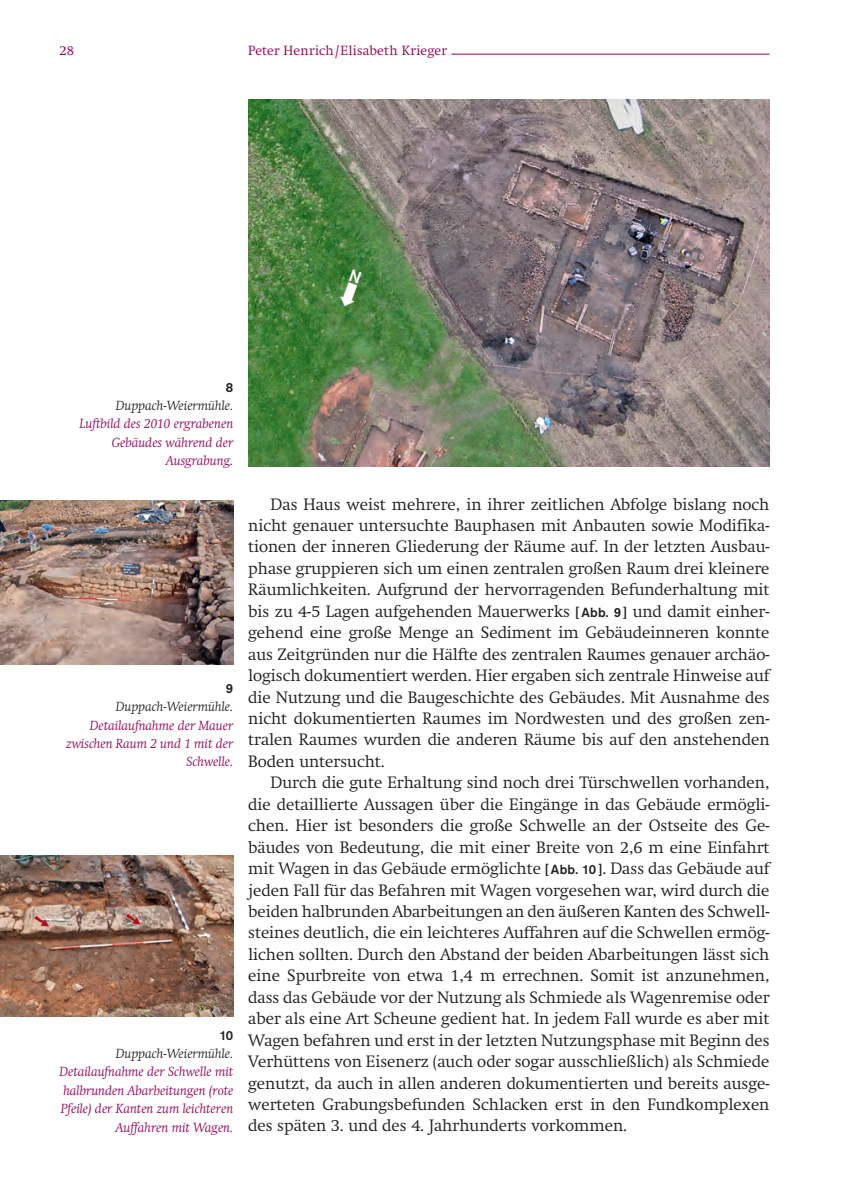
<style>
.page{position:relative;width:844px;height:1191px;background:#fff}
.page>*{position:absolute;margin:0;border:0;box-sizing:border-box;transform-origin:0 0}
.t1{font:300 16.28px/21.3px "Swift";color:#231f20;text-align:justify}
.t2{font:italic 300 13.12px/18.4px "Swift";color:#950058;text-align:right}
.t3{font:italic 300 13.12px "Swift";color:#231f20}
.t4{font:300 13.12px "Swift";letter-spacing:.015em;color:#950058}
.t5{font:500 13.12px "Akzidenz Grotesk Std";color:#231f20}
.s1{font-family:"Akzidenz Grotesk Std";font-weight:500;font-size:13.12px}
</style>
<div class="page">
<hr style="left:451px;top:54px;width:318px;height:1px;background:#950058">
<img style="left:248px;top:99px;width:521px;height:368px">
<img style="left:0;top:501px;width:233px;height:163px">
<img style="left:0;top:855px;width:233px;height:161px">
<svg style="left:35px;top:915px;width:14px;height:11px"></svg>
<svg style="left:126px;top:913px;width:15px;height:11px"></svg>
<svg style="left:337px;top:270px;width:24px;height:38px"></svg>
<p class="t4" style="left:60px;top:42px;width:16px">28</p>
<p class="t4" style="left:248px;top:42px;width:200px">Peter Henrich/Elisabeth Krieger</p>
<p class="t5" style="left:226px;top:379px;width:9px">8</p>
<p class="t3" style="left:116px;top:398px;width:119px">Duppach-Weiermühle.</p>
<p class="t2" style="left:79px;top:415px;width:155px">Luftbild des 2010 ergrabenen<br>Gebäudes während der<br>Ausgrabung.</p>
<p class="t5" style="left:226px;top:680px;width:9px">9</p>
<p class="t3" style="left:116px;top:699px;width:119px">Duppach-Weiermühle.</p>
<p class="t2" style="left:66px;top:716px;width:169px">Detailaufnahme der Mauer zwischen Raum 2 und 1 mit der<br>Schwelle.</p>
<p class="t5" style="left:219px;top:1027px;width:15px">10</p>
<p class="t3" style="left:116px;top:1046px;width:119px">Duppach-Weiermühle.</p>
<p class="t2" style="left:59px;top:1062px;width:175px">Detailaufnahme der Schwelle mit halbrunden Abarbeitungen (rote<br>Pfeile) der Kanten zum leichteren<br>Auffahren mit Wagen.</p>
<p class="t1" style="left:248px;top:493px;width:522px;text-indent:22px">Das Haus weist mehrere, in ihrer zeitlichen Abfolge bislang noch nicht genauer untersuchte Bauphasen mit Anbauten sowie Modifika&shy;tionen der inneren Gliederung der Räume auf. In der letzten Ausbau&shy;phase gruppieren sich um einen zentralen großen Raum drei kleinere Räumlichkeiten. Aufgrund der hervorragenden Befunderhaltung mit bis zu 4-5 Lagen aufgehenden Mauerwerks <span class="s1">[ Abb. 9 ]</span> und damit einher&shy;gehend eine große Menge an Sediment im Gebäudeinneren konnte aus Zeitgründen nur die Hälfte des zentralen Raumes genauer archäo&shy;logisch dokumentiert werden. Hier ergaben sich zentrale Hinweise auf die Nutzung und die Baugeschichte des Gebäudes. Mit Ausnahme des nicht dokumentierten Raumes im Nordwesten und des großen zen&shy;tralen Raumes wurden die anderen Räume bis auf den anstehenden Boden untersucht.</p>
<p class="t1" style="left:248px;top:772px;width:522px;text-indent:22px">Durch die gute Erhaltung sind noch drei Türschwellen vorhanden, die detaillierte Aussagen über die Eingänge in das Gebäude ermögli&shy;chen. Hier ist besonders die große Schwelle an der Ostseite des Ge&shy;bäudes von Bedeutung, die mit einer Breite von 2,6 m eine Einfahrt mit Wagen in das Gebäude ermöglichte <span class="s1">[ Abb. 10 ]</span>. Dass das Gebäude auf jeden Fall für das Befahren mit Wagen vorgesehen war, wird durch die beiden halbrunden Abarbeitungen an den äußeren Kanten des Schwell&shy;steines deutlich, die ein leichteres Auffahren auf die Schwellen ermög&shy;lichen sollten. Durch den Abstand der beiden Abarbeitungen lässt sich eine Spurbreite von etwa 1,4 m errechnen. Somit ist anzunehmen, dass das Gebäude vor der Nutzung als Schmiede als Wagenremise oder aber als eine Art Scheune gedient hat. In jedem Fall wurde es aber mit Wagen befahren und erst in der letzten Nutzungsphase mit Beginn des Verhüttens von Eisenerz (auch oder sogar ausschließlich) als Schmiede genutzt, da auch in allen anderen dokumentierten und bereits ausge&shy;werteten Grabungsbefunden Schlacken erst in den Fundkomplexen des späten 3. und des 4. Jahrhunderts vorkommen.</p>
</div>
